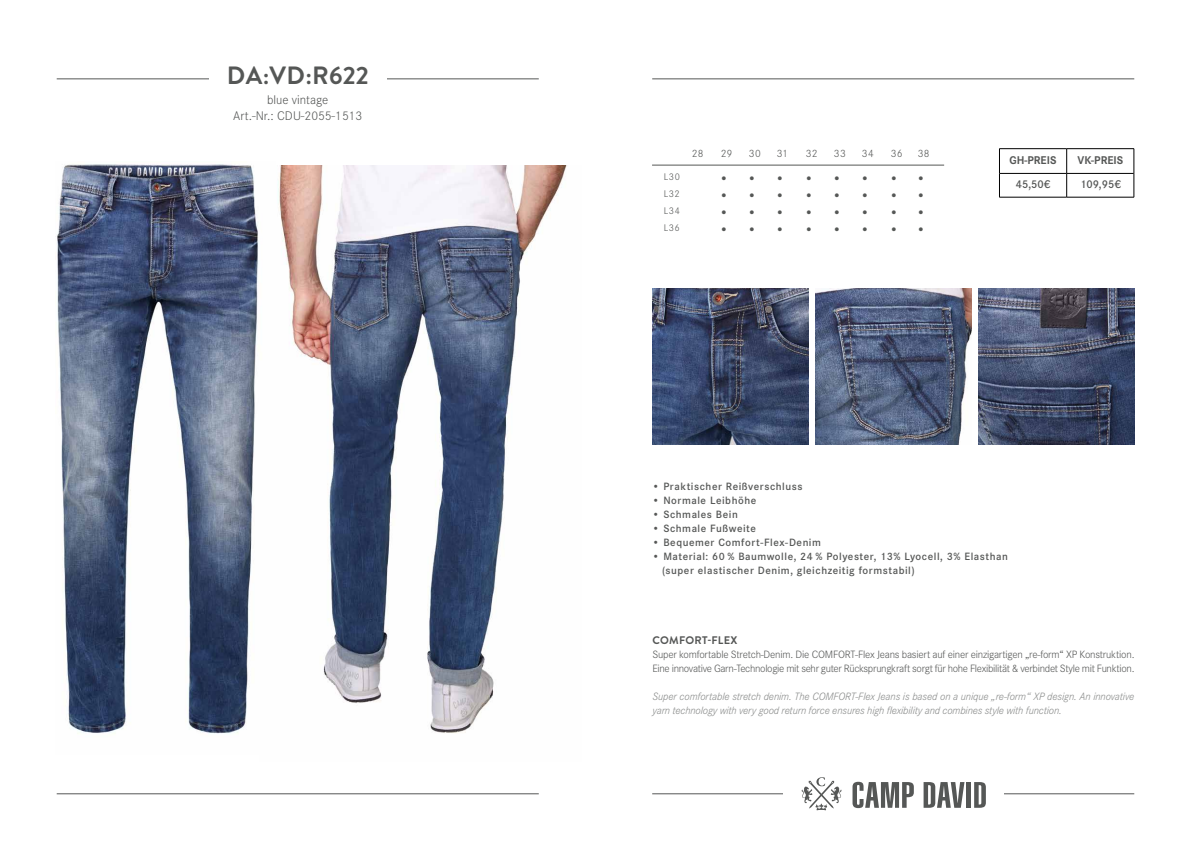
<style>
.page{position:relative;width:1191px;height:842px;background:#fff}
.page>*{position:absolute;margin:0;border:0;box-sizing:border-box;transform-origin:0 0}
.t1{font:700 25px "Brandon Grotesque";letter-spacing:.015em;color:#555756}
.t2{font:700 24.9px "Corporate S";color:#555756}
.t3{font:700 24.9px "Corporate S";color:#555856}
.t4{font:300 13px/16px "Corporate S";color:#555756;text-align:center}
.t5{font:700 11.7px "Corporate S";color:#555756}
.t6{font:600 11.7px "Corporate S";color:#555756}
.t7{font:300 11px/14px "Corporate S";letter-spacing:-.025em;color:#555756}
.t8{font:600 11px/14px "Corporate S";letter-spacing:.05em;color:#555756}
.t9{font:italic 300 11px/14px "Corporate S";letter-spacing:-.01em;color:#878988}
.t10{font:700 11px "Brandon Grotesque";letter-spacing:.02em;color:#555756}
.t11{font:300 10px "Corporate S";letter-spacing:.055em;color:#555756}
.s1{color:#fff}
.s2{color:#555756}
</style>
<div class="page">
<hr style="left:57px;top:79px;width:482px;height:1px;background:#555756">
<hr style="left:652px;top:79px;width:482px;height:1px;background:#555756">
<hr style="left:652px;top:793px;width:482px;height:1px;background:#555756">
<hr style="left:57px;top:793px;width:482px;height:1px;background:#555756">
<div style="left:783px;top:765px;width:220px;height:57px;background:#fff"></div>
<svg style="left:974px;top:782px;width:12px;height:26px"></svg>
<div style="left:966px;top:782px;width:5px;height:26px;background:#555756"></div>
<svg style="left:923px;top:782px;width:41px;height:26px"></svg>
<svg style="left:852px;top:782px;width:62px;height:26px"></svg>
<svg style="left:801px;top:777px;width:41px;height:33px"></svg>
<img style="left:278px;top:165px;width:289px;height:568px">
<img style="left:57px;top:164px;width:201px;height:570px">
<div style="left:209px;top:56px;width:177px;height:40px;background:#fff"></div>
<img style="left:652px;top:288px;width:156px;height:156px">
<img style="left:815px;top:288px;width:156px;height:156px">
<img style="left:978px;top:288px;width:156px;height:156px">
<hr style="left:652px;top:165px;width:292px;height:1px;background:#555756">
<svg style="left:1066px;top:149px;width:1px;height:48px"></svg>
<hr style="left:999px;top:148px;width:67px;height:1px;background:#000">
<hr style="left:1066px;top:148px;width:68px;height:1px;background:#000">
<hr style="left:999px;top:173px;width:67px;height:1px;background:#000">
<hr style="left:1066px;top:173px;width:67px;height:1px;background:#000">
<hr style="left:999px;top:197px;width:67px;height:1px;background:#000">
<hr style="left:1066px;top:197px;width:68px;height:1px;background:#000">
<svg style="left:999px;top:149px;width:1px;height:48px"></svg>
<svg style="left:1133px;top:149px;width:1px;height:48px"></svg>
<h1 class="t1" style="left:227px;top:58px;width:143px">DA:VD:R622</h1>
<p class="t4" style="left:233px;top:91px;width:131px">blue vintage<br>Art.-Nr.: CDU-2055-1513</p>
<p class="t7" style="left:692px;top:146px;width:13px">28</p>
<p class="t7" style="left:720px;top:146px;width:13px">29</p>
<p class="t7" style="left:748px;top:146px;width:14px">30</p>
<p class="t7" style="left:776px;top:146px;width:13px">31</p>
<p class="t7" style="left:805px;top:146px;width:13px">32</p>
<p class="t7" style="left:833px;top:146px;width:13px">33</p>
<p class="t7" style="left:861px;top:146px;width:14px">34</p>
<p class="t7" style="left:890px;top:146px;width:13px">36</p>
<p class="t7" style="left:917px;top:146px;width:13px">38</p>
<p class="t11" style="left:663px;top:170px;width:18px">L30</p>
<h2 class="t2" style="left:692px;top:154px;width:234px"><span class="s1">.</span>........</h2>
<p class="t11" style="left:663px;top:187px;width:17px">L32</p>
<h2 class="t2" style="left:720px;top:171px;width:205px">........</h2>
<p class="t11" style="left:663px;top:204px;width:18px">L34</p>
<h2 class="t2" style="left:720px;top:188px;width:205px">........</h2>
<p class="t11" style="left:663px;top:221px;width:17px">L36</p>
<h2 class="t3" style="left:720px;top:205px;width:205px"><span class="s2">..</span>......</h2>
<p class="t5" style="left:1009px;top:152px;width:48px">GH-PREIS</p>
<p class="t5" style="left:1077px;top:152px;width:47px">VK-PREIS</p>
<p class="t6" style="left:1015px;top:176px;width:36px">45,50€</p>
<p class="t6" style="left:1080px;top:176px;width:42px">109,95€</p>
<p class="t8" style="left:652px;top:479px;width:152px">• Praktischer Reißverschluss</p>
<p class="t8" style="left:652px;top:493px;width:106px">• Normale Leibhöhe</p>
<p class="t8" style="left:652px;top:507px;width:87px">• Schmales Bein</p>
<p class="t8" style="left:652px;top:521px;width:105px">• Schmale Fußweite</p>
<p class="t8" style="left:652px;top:535px;width:170px">• Bequemer Comfort-Flex-Denim</p>
<p class="t8" style="left:662px;top:549px;width:347px;text-indent:-10px">• Material: 60 % Baumwolle, 24 % Polyester, 13% Lyocell, 3% Elasthan (super elastischer Denim, gleichzeitig formstabil)</p>
<p class="t10" style="left:652px;top:633px;width:86px">COMFORT-FLEX</p>
<p class="t7" style="left:652px;top:647px;width:483px">Super komfortable Stretch-Denim. Die COMFORT-Flex Jeans basiert auf einer einzigartigen „re-form“ XP Konstruktion.<br>Eine innovative Garn-Technologie mit sehr guter Rücksprungkraft sorgt für hohe Flexibilität &amp; verbindet Style mit Funktion.</p>
<p class="t9" style="left:652px;top:689px;width:483px">Super comfortable stretch denim. The COMFORT-Flex Jeans is based on a unique „re-form“ XP design. An innovative yarn technology with very good return force ensures high flexibility and combines style with function.</p>
</div>
